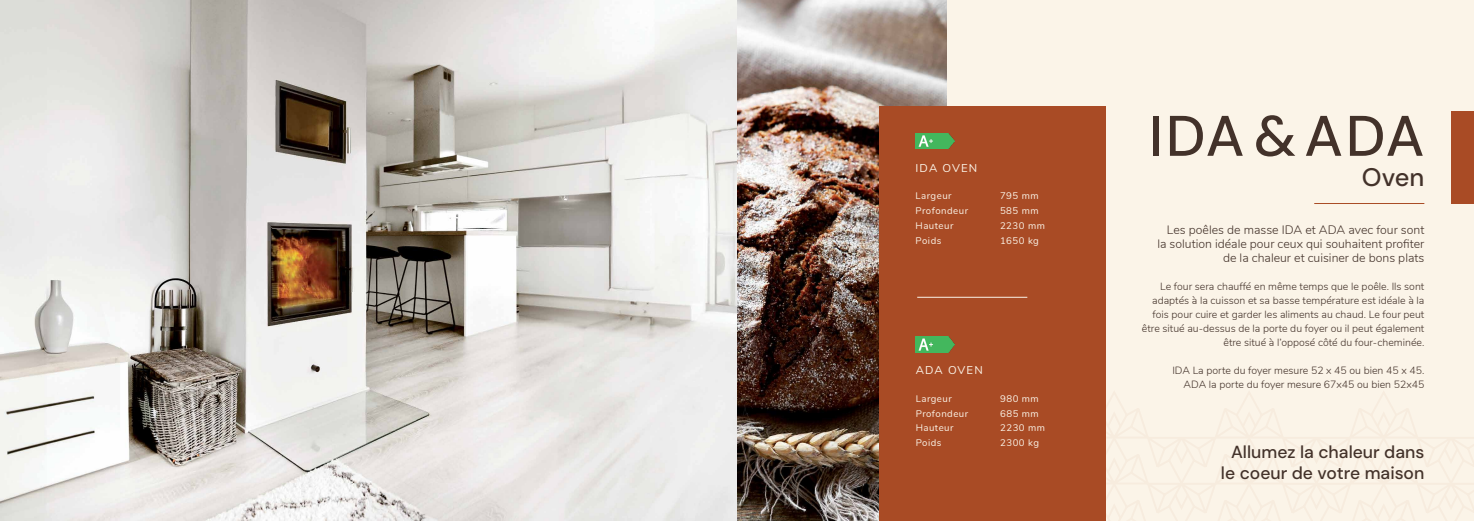
<style>
.page{position:relative;width:1474px;height:521px;background:#fff}
.page>*{position:absolute;margin:0;border:0;box-sizing:border-box;transform-origin:0 0}
.t1{font:500 57.05px "DM Sans 18 pt";letter-spacing:.025em;color:#43322a}
.t2{font:500 25.38px "DM Sans 18 pt";color:#43322a}
.t3{font:500 17.5px/21px "DM Sans 18 pt";color:#43322a;text-align:center}
.t4{font:300 12.25px/14px "Nunito";color:#43322a;text-align:right}
.t5{font:11.38px "Nunito";letter-spacing:.1em;color:#fbf4e8}
.t6{font:300 10.5px/14px "Nunito";color:#43322a;text-align:right}
.t7{font:9.62px/14.9px "Nunito";letter-spacing:.05em;color:#fbf4e8}
</style>
<div class="page">
<div style="left:0;top:0;width:1473px;height:521px;background:#fbf4e8"></div>
<img style="left:0;top:0;width:946px;height:521px">
<hr style="left:1314px;top:203px;width:110px;height:1px;background:#a94b25">
<div style="left:1451px;top:111px;width:22px;height:93px;background:#a94b25"></div>
<div style="left:879px;top:106px;width:226px;height:196px;background:#a94b25"></div>
<hr style="left:917px;top:297px;width:110px;height:1px;background:#fbf4e8">
<div style="left:879px;top:301px;width:226px;height:220px;background:#a94b25"></div>
<img style="left:915px;top:133px;width:39px;height:16px">
<img style="left:915px;top:337px;width:39px;height:16px">
<p class="t5" style="left:915px;top:159px;width:63px">IDA OVEN</p>
<p class="t7" style="left:915px;top:188px;width:54px">Largeur<br>Profondeur<br>Hauteur<br>Poids</p>
<p class="t7" style="left:1000px;top:188px;width:46px">795 mm<br>585 mm<br>2230 mm<br>1650 kg</p>
<p class="t5" style="left:915px;top:361px;width:69px">ADA OVEN</p>
<p class="t7" style="left:915px;top:390px;width:54px">Largeur<br>Profondeur<br>Hauteur<br>Poids</p>
<p class="t7" style="left:1000px;top:390px;width:46px">980 mm<br>685 mm<br>2230 mm<br>2300 kg</p>
<h1 class="t1" style="left:1148px;top:100px;width:277px">IDA &amp; ADA</h1>
<h2 class="t2" style="left:1361px;top:161px;width:64px">Oven</h2>
<p class="t4" style="left:1157px;top:222px;width:268px">Les poêles de masse IDA et ADA avec four sont la solution idéale pour ceux qui souhaitent profiter de la chaleur et cuisiner de bons plats</p>
<p class="t6" style="left:1141px;top:279px;width:284px">Le four sera chauffé en même temps que le poêle. Ils sont adaptés à la cuisson et sa basse température est idéale à la fois pour cuire et garder les aliments au chaud. Le four peut être situé au-dessus de la porte du foyer ou il peut également être situé à l’opposé côté du four-cheminée.</p>
<p class="t6" style="left:1172px;top:363px;width:253px">IDA La porte du foyer mesure 52 x 45 ou bien 45 x 45.<br>ADA la porte du foyer mesure 67x45 ou bien 52x45</p>
<h3 class="t3" style="left:1220px;top:441px;width:205px">Allumez la chaleur dans le coeur de votre maison</h3>
</div>
